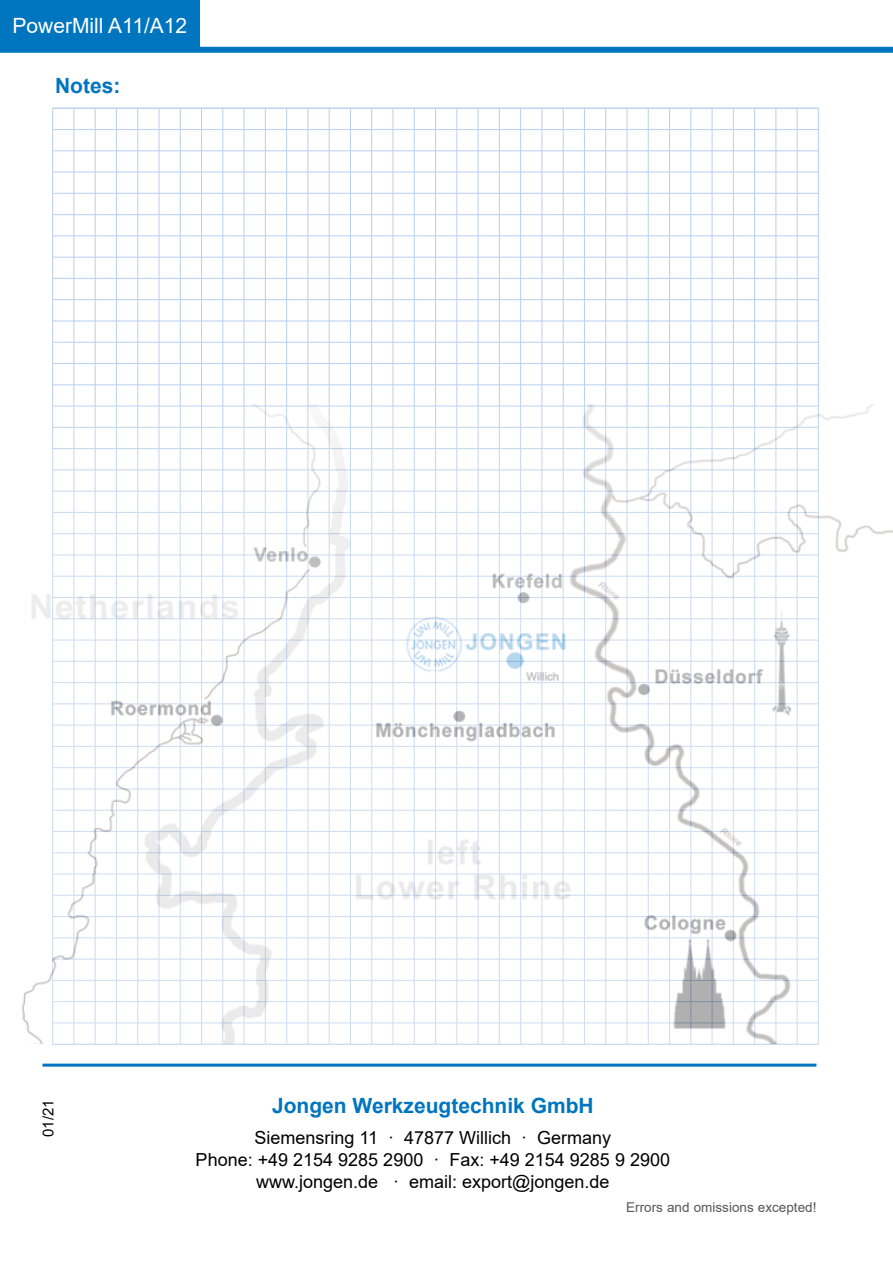
<style>
.page{position:relative;width:893px;height:1263px;background:#fff}
.page>*{position:absolute;margin:0;border:0;box-sizing:border-box;transform-origin:0 0}
.t1{font:700 21px "Arial";color:#0075bf}
.t2{font:21px "Arial";color:#fff}
.t3{font:18px/21.6px "Arial";color:#000;text-align:center}
.t4{font:15px "Arial";color:#000}
.t5{font:13.5px "Arial";color:#575756}
</style>
<div class="page">
<div style="left:0;top:47px;width:893px;height:6px;background:#0075bf"></div>
<div style="left:0;top:0;width:200px;height:51px;background:#0075bf"></div>
<hr style="left:43px;top:1063px;width:773px;height:3px;background:#0075bf">
<hr style="left:53px;top:129px;width:765px;height:1px;background:#bcd2ee">
<hr style="left:53px;top:150px;width:765px;height:1px;background:#bcd2ee">
<hr style="left:53px;top:172px;width:765px;height:1px;background:#bcd2ee">
<hr style="left:53px;top:193px;width:765px;height:1px;background:#bcd2ee">
<hr style="left:53px;top:214px;width:765px;height:1px;background:#bcd2ee">
<hr style="left:53px;top:235px;width:765px;height:1px;background:#bcd2ee">
<hr style="left:53px;top:257px;width:765px;height:1px;background:#bcd2ee">
<hr style="left:53px;top:278px;width:765px;height:1px;background:#bcd2ee">
<hr style="left:53px;top:299px;width:765px;height:1px;background:#bcd2ee">
<hr style="left:53px;top:320px;width:765px;height:1px;background:#bcd2ee">
<hr style="left:53px;top:342px;width:765px;height:1px;background:#bcd2ee">
<hr style="left:53px;top:363px;width:765px;height:1px;background:#bcd2ee">
<hr style="left:53px;top:384px;width:765px;height:1px;background:#bcd2ee">
<hr style="left:53px;top:1044px;width:765px;height:1px;background:#bcd2ee">
<hr style="left:73px;top:108px;width:1px;height:936px;background:#bcd2ee">
<hr style="left:95px;top:108px;width:1px;height:936px;background:#bcd2ee">
<hr style="left:116px;top:108px;width:1px;height:936px;background:#bcd2ee">
<hr style="left:137px;top:108px;width:1px;height:936px;background:#bcd2ee">
<hr style="left:158px;top:108px;width:2px;height:936px;background:#bcd2ee">
<hr style="left:180px;top:108px;width:1px;height:936px;background:#bcd2ee">
<hr style="left:201px;top:108px;width:1px;height:936px;background:#bcd2ee">
<hr style="left:222px;top:108px;width:1px;height:936px;background:#bcd2ee">
<hr style="left:244px;top:108px;width:1px;height:936px;background:#bcd2ee">
<hr style="left:265px;top:108px;width:1px;height:936px;background:#bcd2ee">
<hr style="left:286px;top:108px;width:1px;height:936px;background:#bcd2ee">
<hr style="left:307px;top:108px;width:1px;height:936px;background:#bcd2ee">
<hr style="left:329px;top:108px;width:1px;height:936px;background:#bcd2ee">
<hr style="left:350px;top:108px;width:1px;height:936px;background:#bcd2ee">
<hr style="left:371px;top:108px;width:1px;height:936px;background:#bcd2ee">
<hr style="left:392px;top:108px;width:1px;height:936px;background:#bcd2ee">
<hr style="left:414px;top:108px;width:1px;height:936px;background:#bcd2ee">
<hr style="left:435px;top:108px;width:1px;height:936px;background:#bcd2ee">
<hr style="left:456px;top:108px;width:1px;height:936px;background:#bcd2ee">
<hr style="left:478px;top:108px;width:1px;height:936px;background:#bcd2ee">
<hr style="left:499px;top:108px;width:1px;height:936px;background:#bcd2ee">
<hr style="left:520px;top:108px;width:1px;height:936px;background:#bcd2ee">
<hr style="left:541px;top:108px;width:1px;height:936px;background:#bcd2ee">
<hr style="left:563px;top:108px;width:1px;height:936px;background:#bcd2ee">
<hr style="left:584px;top:108px;width:1px;height:936px;background:#bcd2ee">
<hr style="left:605px;top:108px;width:1px;height:936px;background:#bcd2ee">
<hr style="left:626px;top:108px;width:1px;height:936px;background:#bcd2ee">
<hr style="left:648px;top:108px;width:1px;height:936px;background:#bcd2ee">
<hr style="left:669px;top:108px;width:1px;height:936px;background:#bcd2ee">
<hr style="left:690px;top:108px;width:1px;height:936px;background:#bcd2ee">
<hr style="left:712px;top:108px;width:1px;height:936px;background:#bcd2ee">
<hr style="left:733px;top:108px;width:1px;height:936px;background:#bcd2ee">
<hr style="left:754px;top:108px;width:1px;height:936px;background:#bcd2ee">
<hr style="left:53px;top:108px;width:765px;height:1px;background:#bcd2ee">
<hr style="left:775px;top:108px;width:1px;height:936px;background:#bcd2ee">
<hr style="left:797px;top:108px;width:1px;height:936px;background:#bcd2ee">
<hr style="left:818px;top:108px;width:1px;height:936px;background:#bcd2ee">
<hr style="left:52px;top:108px;width:1px;height:936px;background:#bcd2ee">
<img style="left:22px;top:404px;width:871px;height:640px">
<p class="t2" style="left:13px;top:11px;width:176px">PowerMill A11/A12</p>
<p class="t1" style="left:55px;top:71px;width:67px">Notes:</p>
<p class="t4" style="left:38px;top:1137px;width:39px;rotate:-90deg">01/21</p>
<p class="t1" style="left:272px;top:1091px;width:323px">Jongen Werkzeugtechnik GmbH</p>
<p class="t3" style="left:196px;top:1127px;width:476px">Siemensring 11 · 47877 Willich · Germany<br>Phone: +49 2154 9285 2900 · Fax: +49 2154 9285 9 2900 www.jongen.de · email: export@jongen.de</p>
<p class="t5" style="left:626px;top:1197px;width:192px">Errors and omissions excepted!</p>
</div>
